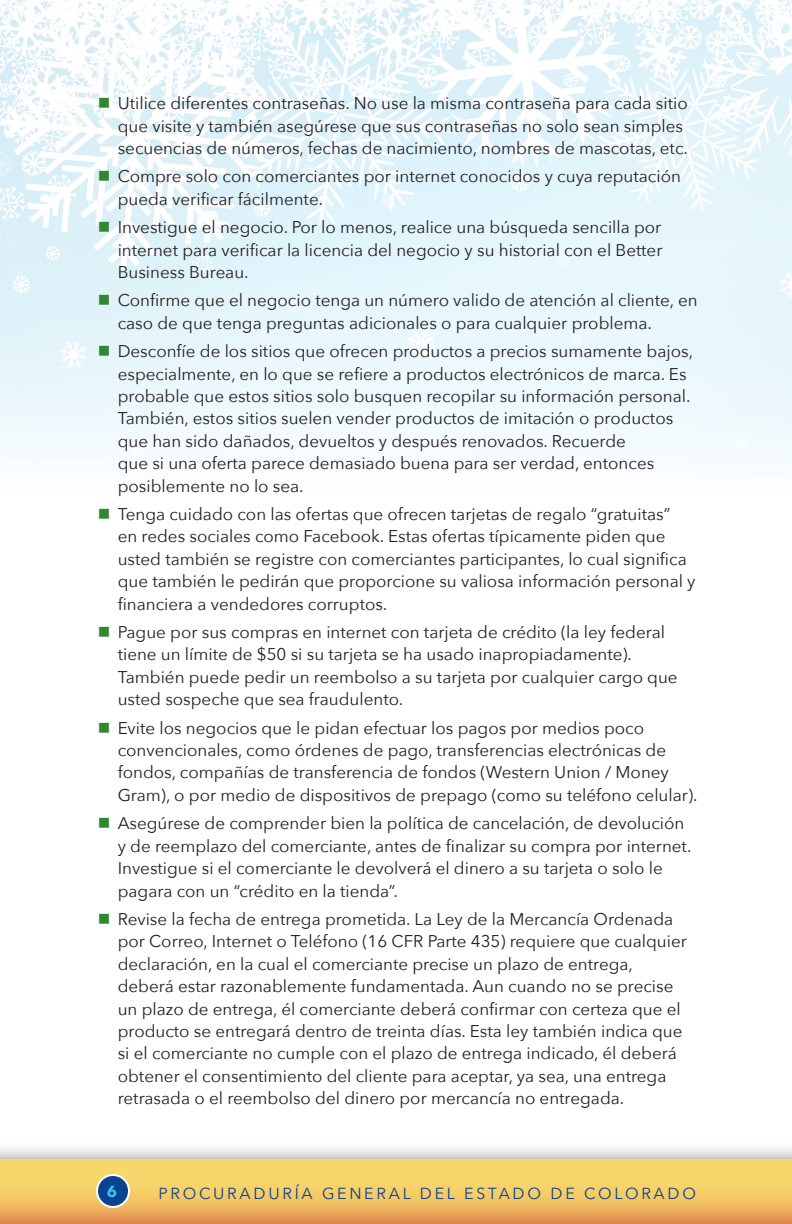
<style>
.page{position:relative;width:792px;height:1224px;background:#fff}
.page>*{position:absolute;margin:0;border:0;box-sizing:border-box;transform-origin:0 0}
.t1{font:17px/22.4px "Avenir Next";color:#231f20}
.t2{font:16px "Avenir Next";letter-spacing:.17em;color:#09428e}
.t3{font:700 16px "Avenir Next";color:#34c5f1}
.s1{color:#318732}
</style>
<div class="page">
<svg style="left:0;top:224px;width:792px;height:234px"></svg>
<svg style="left:779px;top:271px;width:13px;height:27px"></svg>
<svg style="left:130px;top:446px;width:12px;height:12px"></svg>
<svg style="left:571px;top:335px;width:12px;height:12px"></svg>
<svg style="left:408px;top:330px;width:27px;height:28px"></svg>
<svg style="left:60px;top:341px;width:28px;height:27px"></svg>
<svg style="left:191px;top:270px;width:23px;height:7px"></svg>
<svg style="left:0;top:224px;width:271px;height:46px;background:#e1f3f9"></svg>
<svg style="left:45px;top:246px;width:15px;height:15px"></svg>
<svg style="left:6px;top:233px;width:14px;height:14px"></svg>
<svg style="left:13px;top:276px;width:17px;height:17px"></svg>
<svg style="left:556px;top:251px;width:14px;height:15px"></svg>
<svg style="left:0;top:0;width:792px;height:224px"></svg>
<svg style="left:736px;top:440px;width:11px;height:12px"></svg>
<svg style="left:287px;top:301px;width:12px;height:12px"></svg>
<svg style="left:339px;top:444px;width:23px;height:14px"></svg>
<div style="left:0;top:1141px;width:792px;height:83px;background:#231f20;opacity:.54"></div>
<svg style="left:0;top:1159px;width:792px;height:65px;background:#f2c263"></svg>
<div style="left:97px;top:1175px;width:32px;height:32px;background:#09428e;border-radius:50%"></div>
<div style="left:96px;top:1174px;width:34px;height:34px;border:2px solid #fff;border-radius:50%"></div>
<p class="t1" style="left:118px;top:92px;width:572px;text-indent:-20px"><span class="s1">■</span> Utilice diferentes contraseñas. No use la misma contraseña para cada sitio que visite y también asegúrese que sus contraseñas no solo sean simples secuencias de números, fechas de nacimiento, nombres de mascotas, etc.</p>
<p class="t1" style="left:118px;top:165px;width:565px;text-indent:-20px"><span class="s1">■</span> Compre solo con comerciantes por internet conocidos y cuya reputación pueda verificar fácilmente.</p>
<p class="t1" style="left:118px;top:216px;width:546px;text-align:justify;text-indent:-20px"><span class="s1">■</span> Investigue el negocio. Por lo menos, realice una búsqueda sencilla por internet para verificar la licencia del negocio y su historial con el Better Business Bureau.</p>
<p class="t1" style="left:118px;top:289px;width:581px;text-indent:-20px"><span class="s1">■</span> Confirme que el negocio tenga un número valido de atención al cliente, en caso de que tenga preguntas adicionales o para cualquier problema.</p>
<p class="t1" style="left:118px;top:340px;width:577px;text-indent:-20px"><span class="s1">■</span> Desconfíe de los sitios que ofrecen productos a precios sumamente bajos, especialmente, en lo que se refiere a productos electrónicos de marca. Es probable que estos sitios solo busquen recopilar su información personal.<br>También, estos sitios suelen vender productos de imitación o productos que han sido dañados, devueltos y después renovados. Recuerde<br>que si una oferta parece demasiado buena para ser verdad, entonces posiblemente no lo sea.</p>
<p class="t1" style="left:118px;top:503px;width:579px;text-indent:-20px"><span class="s1">■</span> Tenga cuidado con las ofertas que ofrecen tarjetas de regalo “gratuitas”<br>en redes sociales como Facebook. Estas ofertas típicamente piden que usted también se registre con comerciantes participantes, lo cual significa que también le pedirán que proporcione su valiosa información personal y financiera a vendedores corruptos.</p>
<p class="t1" style="left:118px;top:621px;width:561px;text-indent:-20px"><span class="s1">■</span> Pague por sus compras en internet con tarjeta de crédito (la ley federal tiene un límite de $50 si su tarjeta se ha usado inapropiadamente).<br>También puede pedir un reembolso a su tarjeta por cualquier cargo que usted sospeche que sea fraudulento.</p>
<p class="t1" style="left:118px;top:717px;width:581px;text-indent:-20px"><span class="s1">■</span> Evite los negocios que le pidan efectuar los pagos por medios poco convencionales, como órdenes de pago, transferencias electrónicas de fondos, compañías de transferencia de fondos (Western Union / Money Gram), o por medio de dispositivos de prepago (como su teléfono celular).</p>
<p class="t1" style="left:118px;top:812px;width:575px;text-indent:-20px"><span class="s1">■</span> Asegúrese de comprender bien la política de cancelación, de devolución y de reemplazo del comerciante, antes de finalizar su compra por internet.<br>Investigue si el comerciante le devolverá el dinero a su tarjeta o solo le pagara con un “crédito en la tienda”.</p>
<p class="t1" style="left:118px;top:908px;width:571px;text-indent:-20px"><span class="s1">■</span> Revise la fecha de entrega prometida. La Ley de la Mercancía Ordenada por Correo, Internet o Teléfono (16 CFR Parte 435) requiere que cualquier declaración, en la cual el comerciante precise un plazo de entrega, deberá estar razonablemente fundamentada. Aun cuando no se precise un plazo de entrega, él comerciante deberá confirmar con certeza que el producto se entregará dentro de treinta días. Esta ley también indica que si el comerciante no cumple con el plazo de entrega indicado, él deberá obtener el consentimiento del cliente para aceptar, ya sea, una entrega retrasada o el reembolso del dinero por mercancía no entregada.</p>
<p class="t3" style="left:107px;top:1182px;width:12px">6</p>
<p class="t2" style="left:158px;top:1184px;width:539px">PROCURADURÍA GENERAL DEL ESTADO DE COLORADO</p>
</div>
